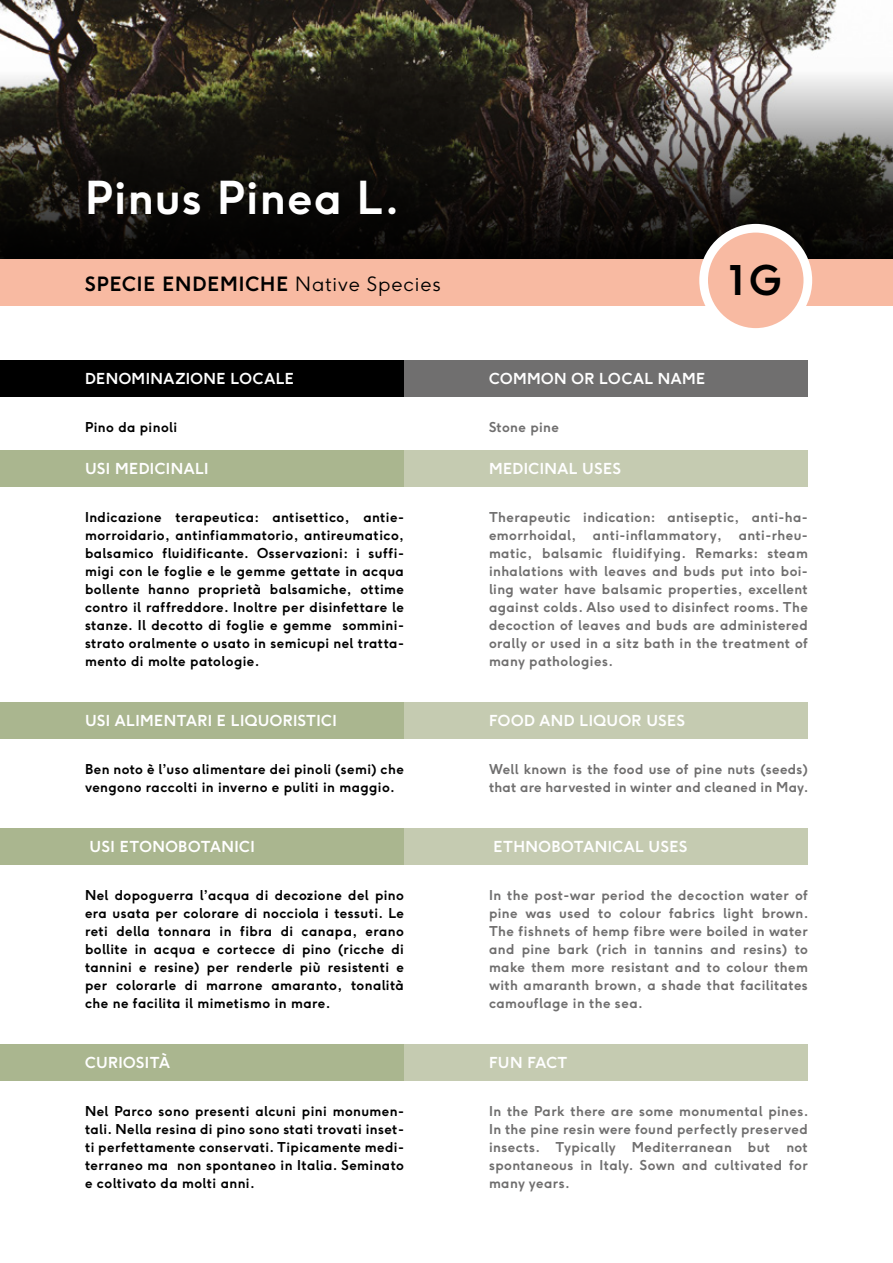
<style>
.page{position:relative;width:893px;height:1263px;background:#fff}
.page>*{position:absolute;margin:0;border:0;box-sizing:border-box;transform-origin:0 0}
.t1{font:700 45px "F37 Ginger";letter-spacing:.03em;color:#fff}
.t2{font:700 40.5px "F37 Ginger";color:#000}
.t3{font:700 19.5px "F37 Ginger";letter-spacing:.05em;color:#000}
.t4{font:700 15px "F37 Ginger";letter-spacing:.03em;color:#fff}
.t5{font:700 13.5px/18px "F37 Ginger";letter-spacing:.03em;color:#000;text-align:justify}
.t6{font:700 13.5px/18px "F37 Ginger";letter-spacing:.03em;color:#706f6f;text-align:justify}
.s1{font-weight:300}
</style>
<div class="page">
<div style="left:0;top:360px;width:404px;height:36px;background:#000"></div>
<div style="left:404px;top:360px;width:404px;height:36px;background:#706f6f"></div>
<div style="left:0;top:702px;width:404px;height:36px;background:#aab68f"></div>
<div style="left:404px;top:702px;width:404px;height:36px;background:#c5cbb1"></div>
<img style="left:0;top:0;width:837px;height:57px">
<svg style="left:0;top:57px;width:893px;height:202px;background:#2f2c27"></svg>
<div style="left:0;top:259px;width:893px;height:47px;background:#f8baa2"></div>
<div style="left:704px;top:228px;width:104px;height:104px;background:#f8baa2;border-radius:50%"></div>
<div style="left:699px;top:224px;width:113px;height:113px;border:9px solid #fff;border-radius:50%"></div>
<div style="left:0;top:450px;width:404px;height:36px;background:#aab68f"></div>
<div style="left:404px;top:450px;width:404px;height:36px;background:#c5cbb1"></div>
<div style="left:0;top:828px;width:404px;height:36px;background:#aab68f"></div>
<div style="left:404px;top:828px;width:404px;height:36px;background:#c5cbb1"></div>
<div style="left:0;top:1044px;width:404px;height:36px;background:#aab68f"></div>
<div style="left:404px;top:1044px;width:404px;height:36px;background:#c5cbb1"></div>
<h1 class="t1" style="left:85px;top:169px;width:317px">Pinus Pinea L.</h1>
<h3 class="t3" style="left:85px;top:271px;width:357px">SPECIE ENDEMICHE <span class="s1">Native Species</span></h3>
<h2 class="t2" style="left:729px;top:254px;width:55px">1G</h2>
<p class="t4" style="left:85px;top:369px;width:210px">DENOMINAZIONE LOCALE</p>
<p class="t4" style="left:489px;top:369px;width:218px">COMMON OR LOCAL NAME</p>
<p class="t5" style="left:85px;top:418px;width:94px">Pino da pinoli</p>
<p class="t6" style="left:489px;top:418px;width:72px">Stone pine</p>
<p class="t4" style="left:85px;top:459px;width:125px">USI MEDICINALI</p>
<p class="t4" style="left:489px;top:459px;width:133px">MEDICINAL USES</p>
<p class="t5" style="left:85px;top:508px;width:320px">Indicazione terapeutica: antisettico, antie&shy;morroidario, antinfiammatorio, antireumatico, balsamico fluidificante. Osservazioni: i suffi&shy;migi con le foglie e le gemme gettate in acqua bollente hanno proprietà balsamiche, ottime contro il raffreddore. Inoltre per disinfettare le stanze. Il decotto di foglie e gemme sommini&shy;strato oralmente o usato in semicupi nel tratta&shy;mento di molte patologie.</p>
<p class="t6" style="left:489px;top:508px;width:321px">Therapeutic indication: antiseptic, anti-ha&shy;emorrhoidal, anti-inflammatory, anti-rheu&shy;matic, balsamic fluidifying. Remarks: steam inhalations with leaves and buds put into boi&shy;ling water have balsamic properties, excellent against colds. Also used to disinfect rooms. The decoction of leaves and buds are administered orally or used in a sitz bath in the treatment of many pathologies.</p>
<p class="t4" style="left:85px;top:711px;width:253px">USI ALIMENTARI E LIQUORISTICI</p>
<p class="t4" style="left:489px;top:711px;width:198px">FOOD AND LIQUOR USES</p>
<p class="t5" style="left:85px;top:760px;width:320px">Ben noto è l’uso alimentare dei pinoli (semi) che vengono raccolti in inverno e puliti in maggio.</p>
<p class="t6" style="left:489px;top:760px;width:321px">Well known is the food use of pine nuts (seeds) that are harvested in winter and cleaned in May.</p>
<p class="t4" style="left:90px;top:837px;width:167px">USI ETONOBOTANICI</p>
<p class="t4" style="left:493px;top:837px;width:195px">ETHNOBOTANICAL USES</p>
<p class="t5" style="left:85px;top:886px;width:320px">Nel dopoguerra l’acqua di decozione del pino era usata per colorare di nocciola i tessuti. Le reti della tonnara in fibra di canapa, erano bollite in acqua e cortecce di pino (ricche di tannini e resine) per renderle più resistenti e per colorarle di marrone amaranto, tonalità che ne facilita il mimetismo in mare.</p>
<p class="t6" style="left:489px;top:886px;width:321px">In the post-war period the decoction water of pine was used to colour fabrics light brown.<br>The fishnets of hemp fibre were boiled in water and pine bark (rich in tannins and resins) to make them more resistant and to colour them with amaranth brown, a shade that facilitates camouflage in the sea.</p>
<p class="t4" style="left:85px;top:1053px;width:86px">CURIOSITÀ</p>
<p class="t4" style="left:489px;top:1053px;width:80px">FUN FACT</p>
<p class="t5" style="left:85px;top:1102px;width:320px">Nel Parco sono presenti alcuni pini monumen&shy;tali. Nella resina di pino sono stati trovati inset&shy;ti perfettamente conservati. Tipicamente medi&shy;terraneo ma non spontaneo in Italia. Seminato e coltivato da molti anni.</p>
<p class="t6" style="left:489px;top:1102px;width:321px">In the Park there are some monumental pines.<br>In the pine resin were found perfectly preserved insects. Typically Mediterranean but not spontaneous in Italy. Sown and cultivated for many years.</p>
</div>
